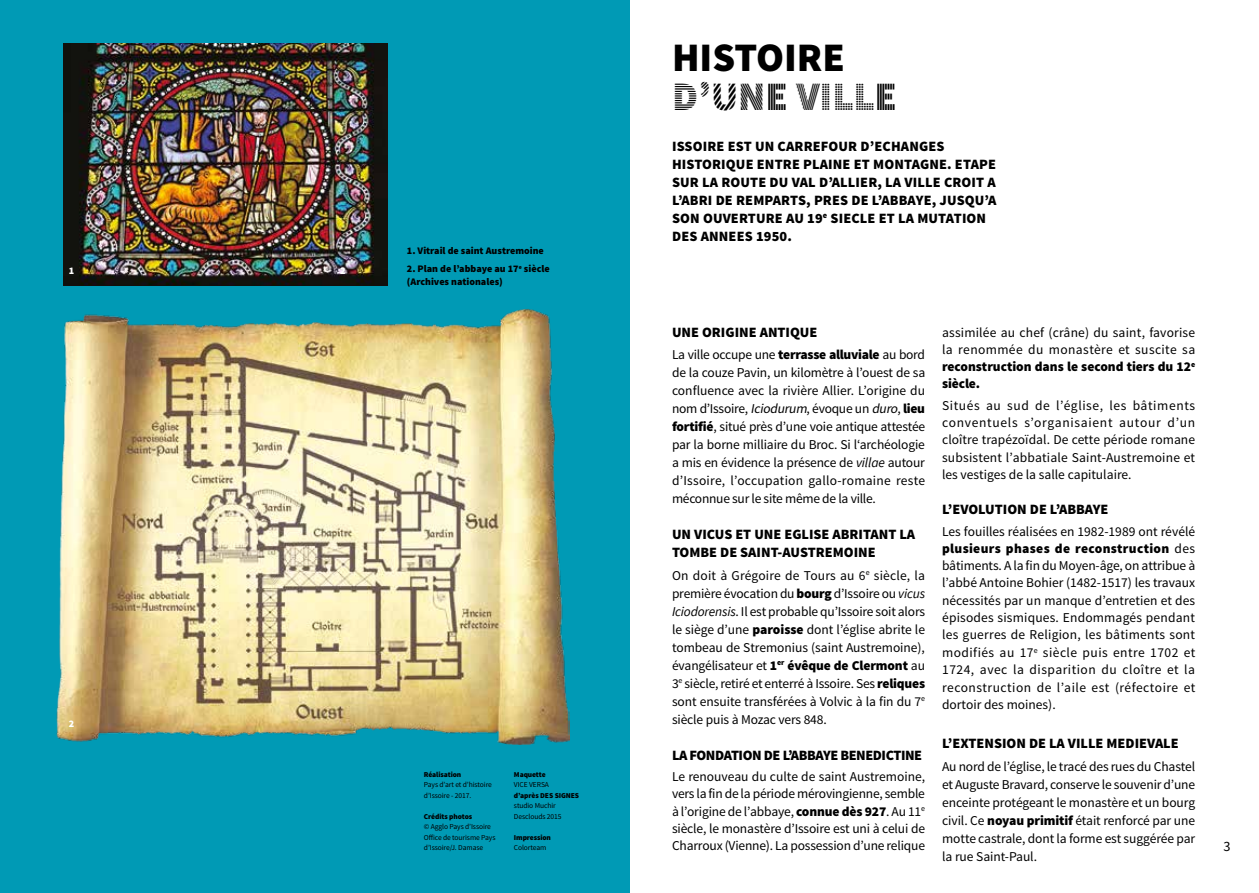
<style>
.page{position:relative;width:1259px;height:893px;background:#fff}
.page>*{position:absolute;margin:0;border:0;box-sizing:border-box;transform-origin:0 0}
.t1{font:40.5px "Source Sans Pro DISPLAY";color:#000}
.t2{font:900 40.5px "Source Sans Pro";color:#000}
.t3{font:900 14.25px/18px "Source Sans Pro";color:#000}
.t4{font:900 14.25px "Source Sans Pro";letter-spacing:-.03em;color:#000}
.t5{font:14.25px "Source Sans Pro";color:#000}
.t6{font:13.5px/18px "Source Sans Pro";letter-spacing:-.005em;color:#000;text-align:justify}
.t7{font:900 10.05px/13.5px "Source Sans Pro";color:#000}
.t8{font:900 10.05px "Source Sans Pro";color:#fff}
.t9{font:7.5px/10.5px "Source Sans Pro";letter-spacing:-.01em;color:#000}
.t10{font:900 7.5px "Source Sans Pro";letter-spacing:-.01em;color:#000}
.s1{font-weight:900}
.s2{font-style:italic}
</style>
<div class="page">
<div style="left:0;top:0;width:629px;height:893px;background:#009ab5"></div>
<img style="left:64px;top:43px;width:324px;height:243px">
<img style="left:57px;top:309px;width:513px;height:435px">
<p class="t8" style="left:69px;top:264px;width:7px">1</p>
<p class="t8" style="left:340px;top:264px;width:7px">2</p>
<p class="t7" style="left:407px;top:245px;width:138px">1. Vitrail de saint Austremoine</p>
<p class="t7" style="left:407px;top:262px;width:144px">2. Plan de l’abbaye au 17<sup>e</sup> siècle (Archives nationales)</p>
<p class="t8" style="left:69px;top:717px;width:7px">2</p>
<p class="t10" style="left:424px;top:770px;width:39px">Réalisation</p>
<p class="t9" style="left:424px;top:780px;width:69px">Pays d’art et d’histoire d’Issoire - 2017.</p>
<p class="t10" style="left:424px;top:812px;width:50px">Crédits photos</p>
<p class="t9" style="left:424px;top:822px;width:73px">© Agglo Pays d’Issoire<br>Office de tourisme Pays d’Issoire/J. Damase</p>
<p class="t10" style="left:514px;top:770px;width:33px">Maquette</p>
<p class="t9" style="left:514px;top:780px;width:37px">VICE VERSA</p>
<p class="t10" style="left:514px;top:791px;width:67px">d’après DES SIGNES</p>
<p class="t9" style="left:514px;top:801px;width:49px">studio Muchir<br>Desclouds 2015</p>
<p class="t10" style="left:514px;top:833px;width:39px">Impression</p>
<p class="t9" style="left:514px;top:843px;width:34px">Colorteam</p>
<h1 class="t2" style="left:672px;top:31px;width:174px">HISTOIRE</h1>
<h1 class="t1" style="left:672px;top:75px;width:226px">D’UNE VILLE</h1>
<p class="t3" style="left:672px;top:137px;width:326px">ISSOIRE EST UN CARREFOUR D’ECHANGES HISTORIQUE ENTRE PLAINE ET MONTAGNE. ETAPE SUR LA ROUTE DU VAL D’ALLIER, LA VILLE CROIT A L’ABRI DE REMPARTS, PRES DE L’ABBAYE, JUSQU’A SON OUVERTURE AU 19<sup>e</sup> SIECLE ET LA MUTATION DES ANNEES 1950.</p>
<p class="t3" style="left:672px;top:324px;width:147px">UNE ORIGINE ANTIQUE</p>
<p class="t6" style="left:672px;top:346px;width:255px">La ville occupe une <span class="s1">terrasse alluviale</span> au bord de la couze Pavin, un kilomètre à l’ouest de sa confluence avec la rivière Allier. L’origine du nom d’Issoire, <span class="s2">Iciodurum</span>, évoque un <span class="s2">duro</span>, <span class="s1">lieu fortifié</span>, situé près d’une voie antique attestée par la borne milliaire du Broc. Si l‘archéologie a mis en évidence la présence de <span class="s2">villae</span> autour d’Issoire, l’occupation gallo-romaine reste méconnue sur le site même de la ville.</p>
<p class="t3" style="left:672px;top:526px;width:245px">UN VICUS ET UNE EGLISE ABRITANT LA<br>TOMBE DE SAINT-AUSTREMOINE</p>
<p class="t6" style="left:672px;top:566px;width:255px">On doit à Grégoire de Tours au 6<sup>e</sup> siècle, la première évocation du <span class="s1">bourg</span> d’Issoire ou <span class="s2">vicus Iciodorensis</span>. Il est probable qu’Issoire soit alors le siège d’une <span class="s1">paroisse</span> dont l’église abrite le tombeau de Stremonius (saint Austremoine), évangélisateur et <span class="s1">1</span><sup>er</sup> <span class="s1">évêque de Clermont</span> au 3<sup>e</sup> siècle, retiré et enterré à Issoire. Ses <span class="s1">reliques </span>sont ensuite transférées à Volvic à la fin du 7<sup>e </sup>siècle puis à Mozac vers 848.</p>
<p class="t4" style="left:672px;top:746px;width:252px">LA FONDATION DE L’ABBAYE BENEDICTINE</p>
<p class="t6" style="left:672px;top:768px;width:255px;line-height:17.2px">Le renouveau du culte de saint Austremoine, vers la fin de la période mérovingienne, semble à l’origine de l’abbaye, <span class="s1">connue dès 927</span>. Au 11<sup>e </sup>siècle, le monastère d’Issoire est uni à celui de Charroux (Vienne). La possession d’une relique</p>
<p class="t6" style="left:942px;top:324px;width:255px;line-height:17.2px">assimilée au chef (crâne) du saint, favorise la renommée du monastère et suscite sa <span class="s1">reconstruction dans le second tiers du 12</span><sup>e </sup><span class="s1">siècle.</span></p>
<p class="t6" style="left:942px;top:397px;width:255px;line-height:17.2px">Situés au sud de l’église, les bâtiments conventuels s’organisaient autour d’un cloître trapézoïdal. De cette période romane subsistent l’abbatiale Saint-Austremoine et les vestiges de la salle capitulaire.</p>
<p class="t3" style="left:942px;top:501px;width:168px">L’EVOLUTION DE L’ABBAYE</p>
<p class="t6" style="left:942px;top:523px;width:255px;line-height:17.4px">Les fouilles réalisées en 1982-1989 ont révélé <span class="s1">plusieurs phases de reconstruction</span> des bâtiments. A la fin du Moyen-âge, on attribue à l’abbé Antoine Bohier (1482-1517) les travaux nécessités par un manque d’entretien et des épisodes sismiques. Endommagés pendant les guerres de Religion, les bâtiments sont modifiés au 17<sup>e</sup> siècle puis entre 1702 et 1724, avec la disparition du cloître et la reconstruction de l’aile est (réfectoire et dortoir des moines).</p>
<p class="t3" style="left:942px;top:735px;width:238px">L’EXTENSION DE LA VILLE MEDIEVALE</p>
<p class="t6" style="left:942px;top:757px;width:255px">Au nord de l’église, le tracé des rues du Chastel et Auguste Bravard, conserve le souvenir d’une enceinte protégeant le monastère et un bourg civil. Ce <span class="s1">noyau primitif</span> était renforcé par une motte castrale, dont la forme est suggérée par la rue Saint-Paul.</p>
<p class="t5" style="left:1223px;top:837px;width:9px">3</p>
</div>
